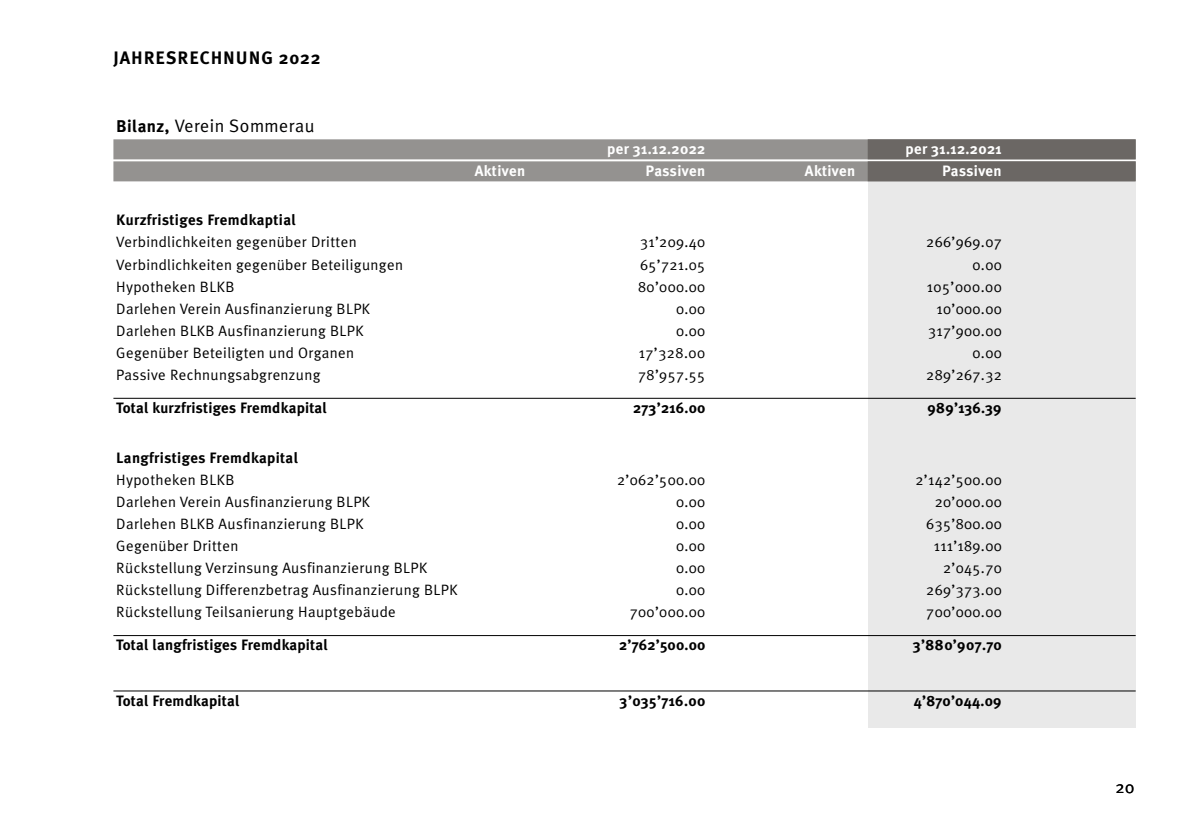
<style>
.page{position:relative;width:1191px;height:840px;background:#fff}
.page>*{position:absolute;margin:0;border:0;box-sizing:border-box;transform-origin:0 0}
.t1{font:18px "Meta Plus Normal";letter-spacing:.025em;color:#000}
.t2{font:700 18px "Meta Plus";letter-spacing:.05em;color:#000}
.t3{font:17px "Meta Plus Normal";color:#000}
.t4{font:15px "Meta Plus Normal";letter-spacing:.025em;color:#000}
.t5{font:700 15px "Meta Plus";letter-spacing:.015em;color:#000}
.t6{font:700 15px "Meta Plus";letter-spacing:.025em;color:#fff}
.s1{font-family:"Meta Plus";font-weight:700;font-size:17px}
</style>
<div class="page">
<div style="left:867px;top:181px;width:268px;height:546px;background:#e9e9e9"></div>
<div style="left:113px;top:139px;width:1022px;height:20px;background:#949290"></div>
<div style="left:867px;top:139px;width:268px;height:20px;background:#6b6764"></div>
<div style="left:113px;top:161px;width:1022px;height:20px;background:#949290"></div>
<div style="left:867px;top:161px;width:268px;height:20px;background:#6b6764"></div>
<hr style="left:113px;top:397px;width:1022px;height:1px;background:#000">
<hr style="left:113px;top:634px;width:1022px;height:1px;background:#000">
<hr style="left:113px;top:690px;width:1022px;height:1px;background:#000">
<p class="t2" style="left:113px;top:47px;width:209px">JAHRESRECHNUNG 2022</p>
<p class="t1" style="left:116px;top:115px;width:200px"><span class="s1">Bilanz,</span> Verein Sommerau</p>
<p class="t6" style="left:607px;top:140px;width:100px">per 31.12.2022</p>
<p class="t6" style="left:905px;top:140px;width:98px">per 31.12.2021</p>
<p class="t6" style="left:475px;top:162px;width:52px">Aktiven</p>
<p class="t6" style="left:645px;top:162px;width:61px">Passiven</p>
<p class="t6" style="left:805px;top:162px;width:52px">Aktiven</p>
<p class="t6" style="left:942px;top:162px;width:61px">Passiven</p>
<p class="t5" style="left:116px;top:211px;width:181px">Kurzfristiges Fremdkaptial</p>
<p class="t4" style="left:116px;top:233px;width:242px">Verbindlichkeiten gegenüber Dritten</p>
<p class="t4" style="left:640px;top:233px;width:67px">31’209.40</p>
<p class="t4" style="left:926px;top:233px;width:77px">266’969.07</p>
<p class="t4" style="left:116px;top:255px;width:288px">Verbindlichkeiten gegenüber Beteiligungen</p>
<p class="t4" style="left:640px;top:255px;width:67px">65’721.05</p>
<p class="t4" style="left:972px;top:255px;width:31px">0.00</p>
<p class="t4" style="left:116px;top:277px;width:120px">Hypotheken BLKB</p>
<p class="t4" style="left:638px;top:277px;width:69px">80’000.00</p>
<p class="t4" style="left:926px;top:277px;width:76px">105’000.00</p>
<p class="t4" style="left:116px;top:299px;width:255px">Darlehen Verein Ausfinanzierung BLPK</p>
<p class="t4" style="left:676px;top:299px;width:31px">0.00</p>
<p class="t4" style="left:936px;top:299px;width:67px">10’000.00</p>
<p class="t4" style="left:116px;top:321px;width:249px">Darlehen BLKB Ausfinanzierung BLPK</p>
<p class="t4" style="left:676px;top:321px;width:31px">0.00</p>
<p class="t4" style="left:928px;top:321px;width:75px">317’900.00</p>
<p class="t4" style="left:116px;top:343px;width:239px">Gegenüber Beteiligten und Organen</p>
<p class="t4" style="left:639px;top:343px;width:68px">17’328.00</p>
<p class="t4" style="left:972px;top:343px;width:31px">0.00</p>
<p class="t4" style="left:116px;top:365px;width:206px">Passive Rechnungsabgrenzung</p>
<p class="t4" style="left:638px;top:365px;width:69px">78’957.55</p>
<p class="t4" style="left:926px;top:365px;width:77px">289’267.32</p>
<p class="t5" style="left:116px;top:399px;width:212px">Total kurzfristiges Fremdkapital</p>
<p class="t5" style="left:633px;top:399px;width:74px">273’216.00</p>
<p class="t5" style="left:927px;top:399px;width:76px">989’136.39</p>
<p class="t5" style="left:116px;top:448px;width:183px">Langfristiges Fremdkapital</p>
<p class="t4" style="left:116px;top:470px;width:120px">Hypotheken BLKB</p>
<p class="t4" style="left:617px;top:470px;width:90px">2’062’500.00</p>
<p class="t4" style="left:915px;top:470px;width:88px">2’142’500.00</p>
<p class="t4" style="left:116px;top:492px;width:255px">Darlehen Verein Ausfinanzierung BLPK</p>
<p class="t4" style="left:676px;top:492px;width:31px">0.00</p>
<p class="t4" style="left:934px;top:492px;width:69px">20’000.00</p>
<p class="t4" style="left:116px;top:514px;width:249px">Darlehen BLKB Ausfinanzierung BLPK</p>
<p class="t4" style="left:676px;top:514px;width:31px">0.00</p>
<p class="t4" style="left:926px;top:514px;width:77px">635’800.00</p>
<p class="t4" style="left:116px;top:536px;width:124px">Gegenüber Dritten</p>
<p class="t4" style="left:676px;top:536px;width:31px">0.00</p>
<p class="t4" style="left:933px;top:536px;width:69px">111’189.00</p>
<p class="t4" style="left:116px;top:558px;width:312px">Rückstellung Verzinsung Ausfinanzierung BLPK</p>
<p class="t4" style="left:676px;top:558px;width:31px">0.00</p>
<p class="t4" style="left:943px;top:558px;width:60px">2’045.70</p>
<p class="t4" style="left:116px;top:580px;width:343px">Rückstellung Differenzbetrag Ausfinanzierung BLPK</p>
<p class="t4" style="left:676px;top:580px;width:31px">0.00</p>
<p class="t4" style="left:926px;top:580px;width:77px">269’373.00</p>
<p class="t4" style="left:116px;top:602px;width:281px">Rückstellung Teilsanierung Hauptgebäude</p>
<p class="t4" style="left:630px;top:602px;width:77px">700’000.00</p>
<p class="t4" style="left:926px;top:602px;width:77px">700’000.00</p>
<p class="t5" style="left:116px;top:636px;width:213px">Total langfristiges Fremdkapital</p>
<p class="t5" style="left:619px;top:636px;width:88px">2’762’500.00</p>
<p class="t5" style="left:913px;top:636px;width:90px">3’880’907.70</p>
<p class="t5" style="left:116px;top:691px;width:125px">Total Fremdkapital</p>
<p class="t5" style="left:620px;top:691px;width:87px">3’035’716.00</p>
<p class="t5" style="left:913px;top:691px;width:90px">4’870’044.09</p>
<p class="t3" style="left:1115px;top:777px;width:20px">20</p>
</div>
